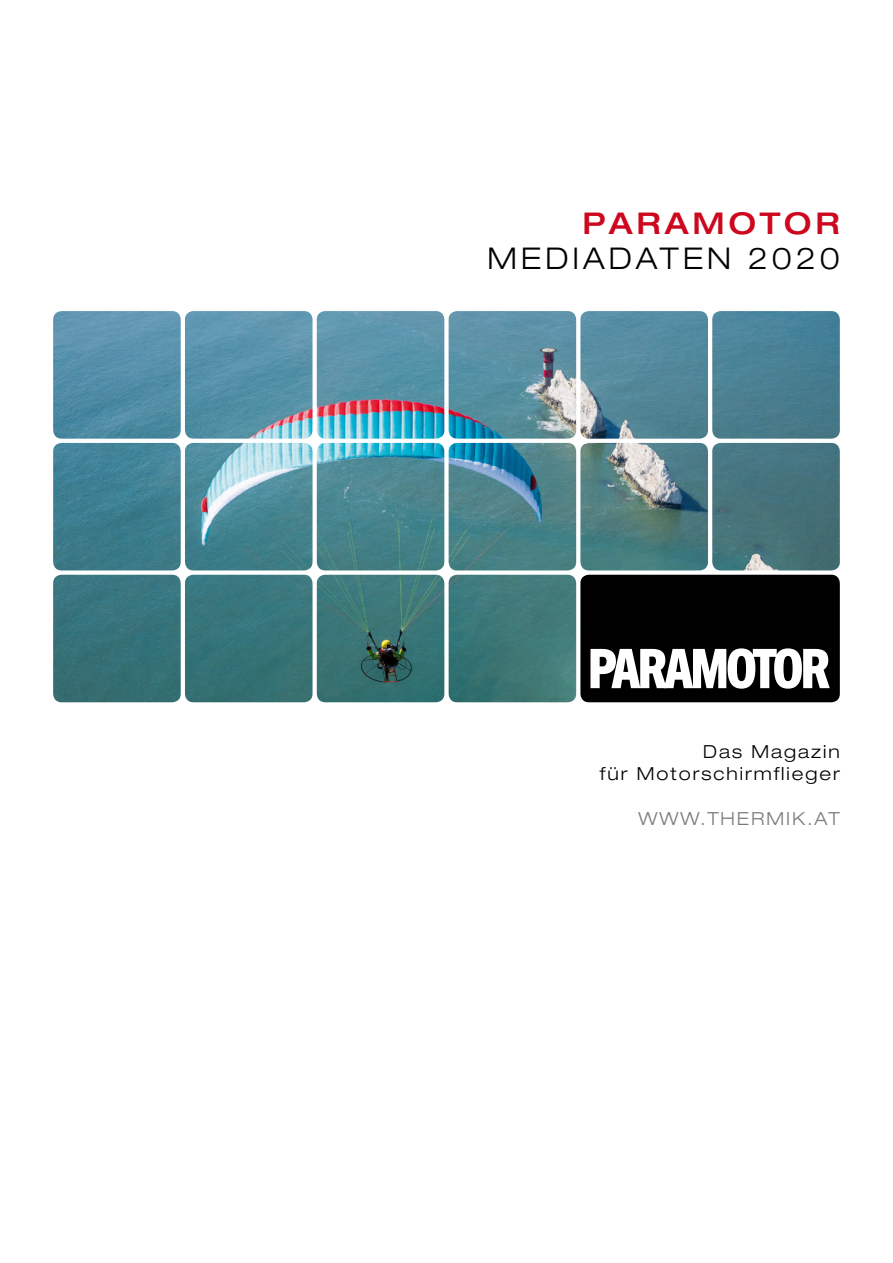
<style>
.page{position:relative;width:893px;height:1263px;background:#fff}
.page>*{position:absolute;margin:0;border:0;box-sizing:border-box;transform-origin:0 0}
.tabelle_bold{font:300 expanded 30px "Helvetica Neue LT Std";letter-spacing:.13em;color:#000}
.tabelle_bold-2{font:500 expanded 30px "Helvetica Neue LT Std";letter-spacing:.13em;color:#cd071e}
.tabelle_bold-3{font:300 expanded 18px "Helvetica Neue LT Std";letter-spacing:.11em;color:#000}
.tabelle_bold-4{font:300 expanded 18px "Helvetica Neue LT Std";letter-spacing:.11em;color:#7b7c7e}
</style>
<div class="page">
<img style="left:53px;top:311px;width:787px;height:391px">
<svg style="left:590px;top:648px;width:240px;height:41px"></svg>
<p class="tabelle_bold-2" style="left:583px;top:205px;width:259px">PARAMOTOR</p>
<p class="tabelle_bold" style="left:488px;top:240px;width:354px">MEDIADATEN 2020</p>
<p class="tabelle_bold-3" style="left:703px;top:740px;width:138px">Das Magazin</p>
<p class="tabelle_bold-3" style="left:600px;top:763px;width:242px">für Motorschirmflieger</p>
<p class="tabelle_bold-4" style="left:638px;top:808px;width:203px">WWW.THERMIK.AT</p>
</div>
